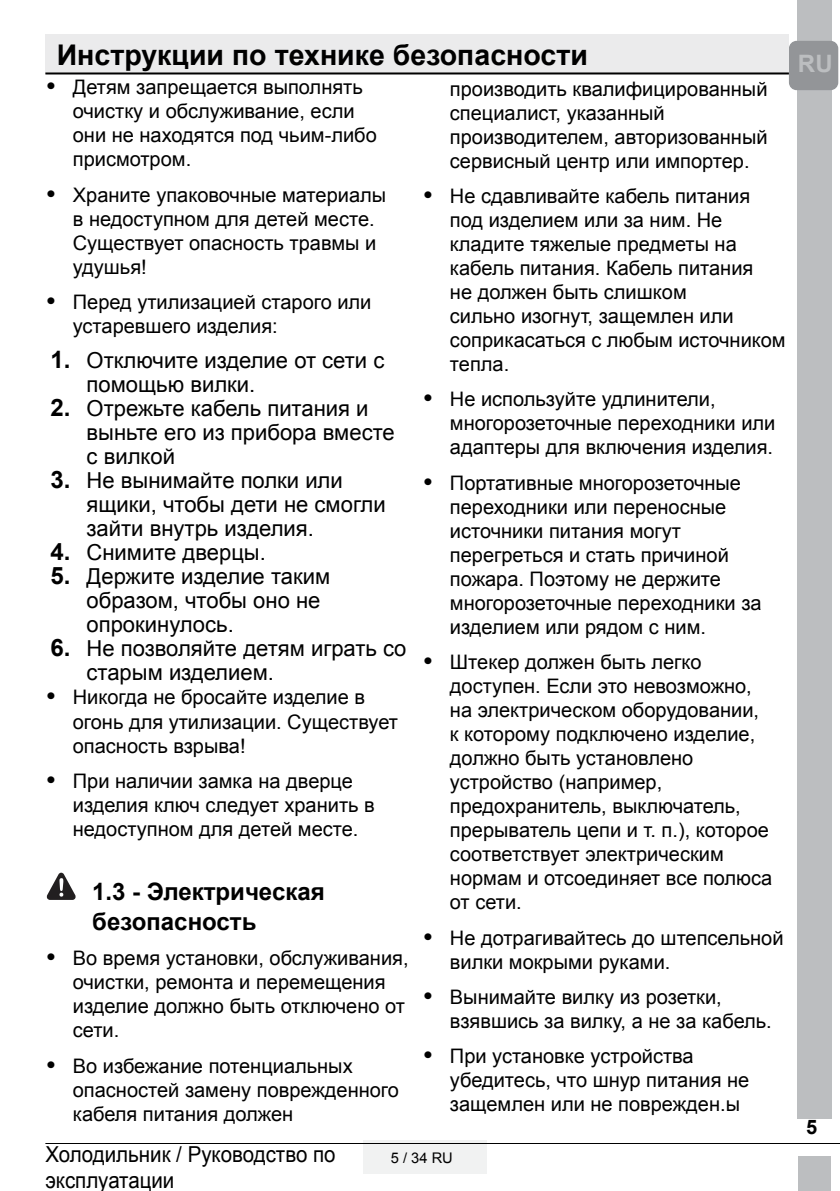
<style>
.page{position:relative;width:840px;height:1191px;background:#fff}
.page>*{position:absolute;margin:0;border:0;box-sizing:border-box;transform-origin:0 0}
.t1{font:700 28.4px "Arial";color:#000}
.t2{font:700 24px/30px "Arial";color:#000}
.t3{font:700 24px "Arial";color:#bcbec0}
.t4{font:22px/24px "Arial";color:#000}
.t5{font:22px "Arial";color:#000;scale:.93 1}
.t6{font:20px/24px "Arial";color:#000}
.t7{font:700 20px "Arial";color:#000}
.t8{font:14.6px "Arial";color:#000}
.s1{font-weight:700;font-size:24px}
</style>
<div class="page">
<div style="left:363px;top:1140px;width:123px;height:33px;background:#f1f2f2"></div>
<hr style="left:45px;top:1143px;width:794px;height:1px;background:#000">
<div style="left:797px;top:0;width:34px;height:1119px;background:#bcbec0"></div>
<div style="left:798px;top:1157px;width:32px;height:34px;background:#bcbec0"></div>
<div style="left:788px;top:41px;width:49px;height:49px;background:#939598;border-radius:8px"></div>
<div style="left:45px;top:34px;width:743px;height:40px;background:#ebebec"></div>
<hr style="left:45px;top:72px;width:743px;height:2px;background:#000">
<svg style="left:47px;top:872px;width:29px;height:28px"></svg>
<h1 class="t1" style="left:57px;top:36px;width:532px">Инструкции по технике безопасности</h1>
<p class="t3" style="left:797px;top:47px;width:36px">RU</p>
<p class="t6" style="left:73px;top:75px;width:305px;text-indent:-26px"><span class="s1">•</span> Детям запрещается выполнять очистку и обслуживание, если они не находятся под чьим-либо присмотром.</p>
<p class="t6" style="left:73px;top:183px;width:315px;text-indent:-26px"><span class="s1">•</span> Храните упаковочные материалы в недоступном для детей месте.<br>Существует опасность травмы и удушья!</p>
<p class="t6" style="left:73px;top:290px;width:300px;text-indent:-26px"><span class="s1">•</span> Перед утилизацией старого или устаревшего изделия:</p>
<p class="t4" style="left:86px;top:349px;width:299px;text-indent:-36px"><span class="s1">1.</span> Отключите изделие от сети с помощью вилки.</p>
<p class="t4" style="left:86px;top:397px;width:309px;text-indent:-36px"><span class="s1">2.</span> Отрежьте кабель питания и выньте его из прибора вместе с вилкой</p>
<p class="t4" style="left:86px;top:469px;width:300px;text-indent:-36px"><span class="s1">3.</span> Не вынимайте полки или ящики, чтобы дети не смогли зайти внутрь изделия.</p>
<p class="t4" style="left:50px;top:541px;width:217px"><span class="s1">4.</span> Снимите дверцы.</p>
<p class="t4" style="left:86px;top:565px;width:245px;text-indent:-36px"><span class="s1">5.</span> Держите изделие таким образом, чтобы оно не опрокинулось.</p>
<p class="t4" style="left:86px;top:637px;width:321px;text-indent:-36px"><span class="s1">6.</span> Не позволяйте детям играть со старым изделием.</p>
<p class="t6" style="left:73px;top:685px;width:326px;text-indent:-26px"><span class="s1">•</span> Никогда не бросайте изделие в огонь для утилизации. Существует опасность взрыва!</p>
<p class="t6" style="left:73px;top:769px;width:303px;text-indent:-26px"><span class="s1">•</span> При наличии замка на дверце изделия ключ следует хранить в недоступном для детей месте.</p>
<p class="t6" style="left:449px;top:77px;width:319px">производить квалифицированный специалист, указанный производителем, авторизованный сервисный центр или импортер.</p>
<p class="t6" style="left:449px;top:184px;width:337px;text-indent:-26px"><span class="s1">•</span> Не сдавливайте кабель питания под изделием или за ним. Не кладите тяжелые предметы на кабель питания. Кабель питания<br>не должен быть слишком<br>сильно изогнут, защемлен или соприкасаться с любым источником тепла.</p>
<p class="t6" style="left:449px;top:387px;width:327px;text-indent:-26px"><span class="s1">•</span> Не используйте удлинители, многорозеточные переходники или адаптеры для включения изделия.</p>
<p class="t6" style="left:449px;top:471px;width:313px;text-indent:-26px"><span class="s1">•</span> Портативные многорозеточные переходники или переносные источники питания могут перегреться и стать причиной пожара. Поэтому не держите многорозеточные переходники за изделием или рядом с ним.</p>
<p class="t6" style="left:449px;top:650px;width:324px;text-indent:-26px"><span class="s1">•</span> Штекер должен быть легко доступен. Если это невозможно, на электрическом оборудовании, к которому подключено изделие, должно быть установлено устройство (например, предохранитель, выключатель, прерыватель цепи и т. п.), которое соответствует электрическим нормам и отсоединяет все полюса от сети.</p>
<p class="t6" style="left:449px;top:926px;width:335px;text-indent:-26px"><span class="s1">•</span> Не дотрагивайтесь до штепсельной вилки мокрыми руками.</p>
<p class="t6" style="left:449px;top:985px;width:323px;text-indent:-26px"><span class="s1">•</span> Вынимайте вилку из розетки, взявшись за вилку, а не за кабель.</p>
<p class="t6" style="left:449px;top:1044px;width:300px;text-indent:-26px"><span class="s1">•</span> При установке устройства убедитесь, что шнур питания не защемлен или не поврежден.ы</p>
<p class="t2" style="left:92px;top:877px;width:234px">1.3 - Электрическая безопасность</p>
<p class="t6" style="left:73px;top:946px;width:337px;text-indent:-26px"><span class="s1">•</span> Во время установки, обслуживания, очистки, ремонта и перемещения изделие должно быть отключено от сети.</p>
<p class="t6" style="left:73px;top:1053px;width:327px;text-indent:-26px"><span class="s1">•</span> Во избежание потенциальных опасностей замену поврежденного кабеля питания должен</p>
<p class="t7" style="left:805px;top:1113px;width:13px">5</p>
<p class="t5" style="left:45px;top:1139px;width:313px">Холодильник / Руководство по</p>
<p class="t8" style="left:390px;top:1147px;width:63px">5 / 34 RU</p>
<p class="t5" style="left:45px;top:1165px;width:140px">эксплуатации</p>
</div>
